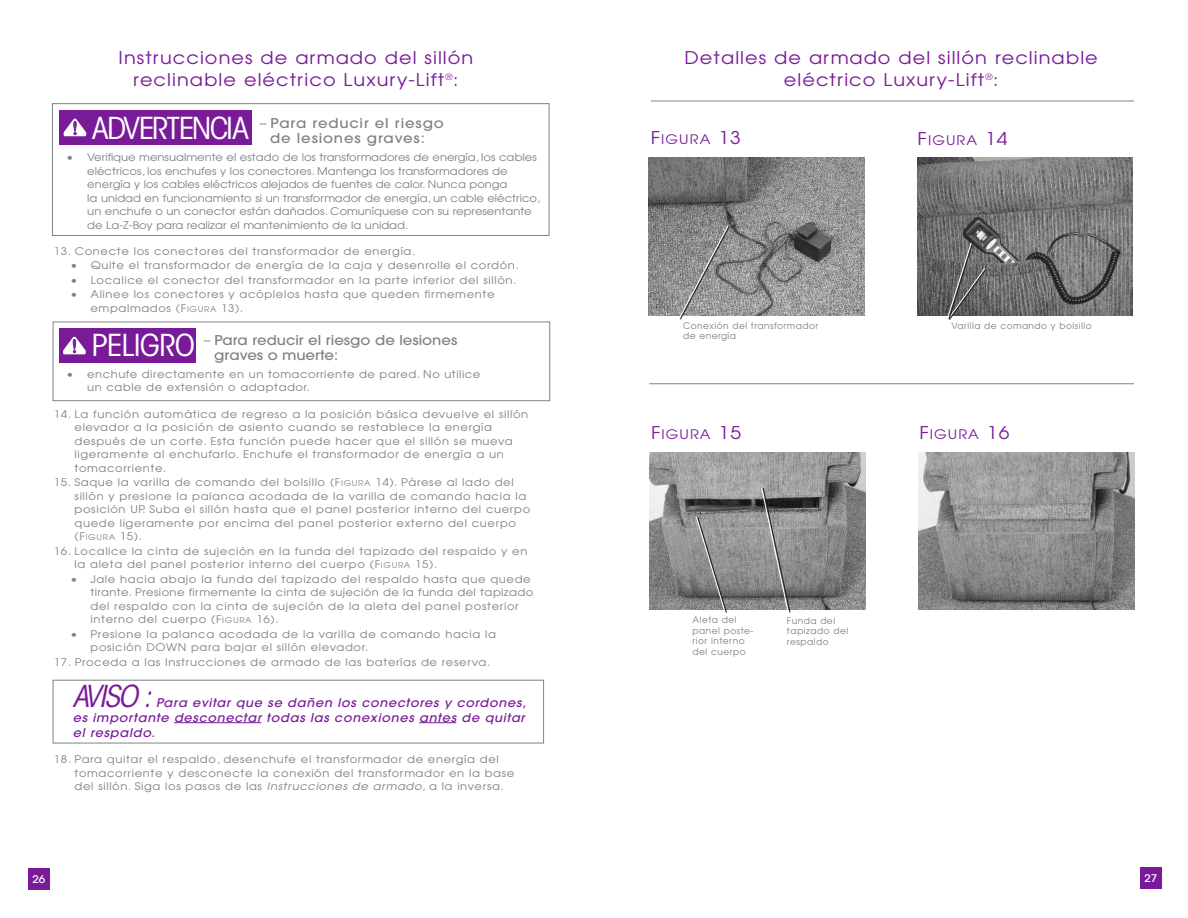
<style>
.page{position:relative;width:1188px;height:918px;background:#fff}
.page>*{position:absolute;margin:0;border:0;box-sizing:border-box;transform-origin:0 0}
.t1{font:30px "ITC Avant Garde MM.325.wt.450.wd";letter-spacing:-.04em;color:#fff;scale:1.1 1}
.t2{font:30px "ITC Avant Garde MM Oblique.325.wt.450.wd";letter-spacing:-.055em;color:#791b99;scale:1.07 1}
.t3{font:17.55px/22.5px "Avant Garde";letter-spacing:.055em;color:#791b99;text-align:center;scale:1.1 1}
.t4{font:500 13.5px/15px "Avant Garde";color:#808285;scale:1.1 1}
.t5{font:500 13.5px/15px "Avant Garde";letter-spacing:.055em;color:#808285;scale:1.1 1}
.t6{font:13.2px "Avant Garde";letter-spacing:.075em;color:#791b99;scale:1.1 1}
.t7{font:italic 500 12px/15px "Avant Garde";letter-spacing:.055em;color:#791b99;scale:1.07 1}
.t8{font:10.5px/13.5px "Avant Garde";letter-spacing:.055em;color:#808285;scale:1.1 1}
.t9{font:10.5px/13.5px "Avant Garde";color:#808285;scale:1.1 1}
.t10{font:500 10.5px "Avant Garde";color:#fff;scale:1.1 1}
.t11{font:9px/10.5px "Avant Garde";letter-spacing:.055em;color:#808285}
.s1{font-weight:400}
.s2{font-size:7.8px}
.s3{font-style:italic}
.s4{font-size:17.55px}
</style>
<div class="page">
<div style="left:52px;top:103px;width:497px;height:133px;border:1px solid #808285"></div>
<div style="left:53px;top:322px;width:497px;height:79px;border:1px solid #808285"></div>
<hr style="left:649px;top:383px;width:485px;height:1px;background:#808285">
<hr style="left:651px;top:101px;width:483px;height:1px;background:#808285">
<div style="left:1140px;top:867px;width:22px;height:22px;background:#791b99"></div>
<div style="left:28px;top:868px;width:22px;height:22px;background:#791b99"></div>
<hr style="left:174px;top:722px;width:87px;height:1px;background:#791b99">
<hr style="left:419px;top:722px;width:37px;height:1px;background:#791b99">
<img style="left:649px;top:157px;width:216px;height:158px">
<svg style="left:677px;top:224px;width:54px;height:96px;background:#959595"></svg>
<img style="left:917px;top:157px;width:216px;height:158px">
<svg style="left:946px;top:242px;width:41px;height:78px;background:#707070"></svg>
<img style="left:650px;top:452px;width:216px;height:158px">
<svg style="left:695px;top:515px;width:33px;height:98px;background:#8e8e8e"></svg>
<svg style="left:760px;top:487px;width:31px;height:126px;background:#898989"></svg>
<img style="left:918px;top:452px;width:216px;height:158px">
<div style="left:53px;top:680px;width:491px;height:63px;border:1px solid #808285"></div>
<div style="left:59px;top:110px;width:193px;height:35px;background:#791b99"></div>
<svg style="left:63px;top:118px;width:24px;height:18px"></svg>
<div style="left:59px;top:328px;width:137px;height:34px;background:#791b99"></div>
<svg style="left:63px;top:336px;width:23px;height:18px"></svg>
<h2 class="t3" style="left:119px;top:47px;width:324px">Instrucciones de armado del sillón reclinable eléctrico Luxury-Lift<sup>®</sup>:</h2>
<h1 class="t1" style="left:92px;top:116px;width:144px">ADVERTENCIA</h1>
<p class="t5" style="left:270px;top:117px;width:159px;text-indent:-11px"><span class="s1">–</span> Para reducir el riesgo de lesiones graves:</p>
<p class="t9" style="left:87px;top:151px;width:413px;text-indent:-21px">• Verifique mensualmente el estado de los transformadores de energía, los cables eléctricos, los enchufes y los conectores. Mantenga los transformadores de energía y los cables eléctricos alejados de fuentes de calor. Nunca ponga<br>la unidad en funcionamiento si un transformador de energía, un cable eléctrico, un enchufe o un conector están dañados. Comuníquese con su representante de La-Z-Boy para realizar el mantenimiento de la unidad.</p>
<p class="t8" style="left:54px;top:244px;width:330px">13. Conecte los conectores del transformador de energía.</p>
<p class="t8" style="left:71px;top:259px;width:409px">• Quite el transformador de energía de la caja y desenrolle el cordón.</p>
<p class="t8" style="left:71px;top:274px;width:407px">• Localice el conector del transformador en la parte inferior del sillón.</p>
<p class="t8" style="left:90px;top:288px;width:369px;text-indent:-20px">• Alinee los conectores y acóplelos hasta que queden firmemente empalmados (F<span class="s2">IGURA</span> 13).</p>
<p class="t4" style="left:214px;top:334px;width:223px;text-indent:-11px"><span class="s1">–</span> Para reducir el riesgo de lesiones graves o muerte:</p>
<p class="t8" style="left:87px;top:368px;width:359px;text-indent:-21px">• enchufe directamente en un tomacorriente de pared. No utilice un cable de extensión o adaptador.</p>
<p class="t8" style="left:75px;top:407px;width:414px;text-indent:-21px">14. La función automática de regreso a la posición básica devuelve el sillón elevador a la posición de asiento cuando se restablece la energía después de un corte. Esta función puede hacer que el sillón se mueva ligeramente al enchufarlo. Enchufe el transformador de energía a un tomacorriente.</p>
<p class="t8" style="left:75px;top:476px;width:416px;text-indent:-21px">15. Saque la varilla de comando del bolsillo (F<span class="s2">IGURA</span> 14). Párese al lado del sillón y presione la palanca acodada de la varilla de comando hacia la posición UP. Suba el sillón hasta que el panel posterior interno del cuerpo quede ligeramente por encima del panel posterior externo del cuerpo (F<span class="s2">IGURA</span> 15).</p>
<p class="t8" style="left:75px;top:544px;width:413px;text-indent:-21px">16. Localice la cinta de sujeción en la funda del tapizado del respaldo y en la aleta del panel posterior interno del cuerpo (F<span class="s2">IGURA</span> 15).</p>
<p class="t8" style="left:90px;top:572px;width:404px;text-indent:-20px">• Jale hacia abajo la funda del tapizado del respaldo hasta que quede tirante. Presione firmemente la cinta de sujeción de la funda del tapizado del respaldo con la cinta de sujeción de la aleta del panel posterior interno del cuerpo (F<span class="s2">IGURA</span> 16).</p>
<p class="t8" style="left:90px;top:628px;width:370px;text-indent:-20px">• Presione la palanca acodada de la varilla de comando hacia la posición DOWN para bajar el sillón elevador.</p>
<p class="t8" style="left:54px;top:656px;width:398px">17. Proceda a las Instrucciones de armado de las baterías de reserva.</p>
<h1 class="t2" style="left:73px;top:684px;width:75px">AVISO :</h1>
<h1 class="t1" style="left:92px;top:334px;width:96px">PELIGRO</h1>
<p class="t7" style="left:73px;top:696px;width:425px;text-indent:83px">Para evitar que se dañen los conectores y cordones, es importante desconectar todas las conexiones antes de quitar el respaldo.</p>
<p class="t8" style="left:75px;top:753px;width:401px;text-indent:-21px">18. Para quitar el respaldo, desenchufe el transformador de energía del tomacorriente y desconecte la conexión del transformador en la base del sillón. Siga los pasos de las <span class="s3">Instrucciones de armado</span>, a la inversa.</p>
<h2 class="t3" style="left:685px;top:47px;width:377px">Detalles de armado del sillón reclinable eléctrico Luxury-Lift<sup>®</sup>:</h2>
<p class="t6" style="left:651px;top:132px;width:83px"><span class="s4">F</span>IGURA <span class="s4">13</span></p>
<p class="t6" style="left:918px;top:133px;width:83px"><span class="s4">F</span>IGURA <span class="s4">14</span></p>
<p class="t11" style="left:683px;top:320px;width:136px">Conexión del transformador de energía</p>
<p class="t11" style="left:952px;top:320px;width:142px">Varilla de comando y bolsillo</p>
<p class="t6" style="left:651px;top:427px;width:83px"><span class="s4">F</span>IGURA <span class="s4">15</span></p>
<p class="t6" style="left:919px;top:427px;width:83px"><span class="s4">F</span>IGURA <span class="s4">16</span></p>
<p class="t11" style="left:693px;top:615px;width:63px">Aleta del panel poste&shy;rior interno del cuerpo</p>
<p class="t11" style="left:787px;top:615px;width:63px">Funda del tapizado del respaldo</p>
<p class="t10" style="left:32px;top:875px;width:13px">26</p>
<p class="t10" style="left:1144px;top:874px;width:13px">27</p>
</div>
